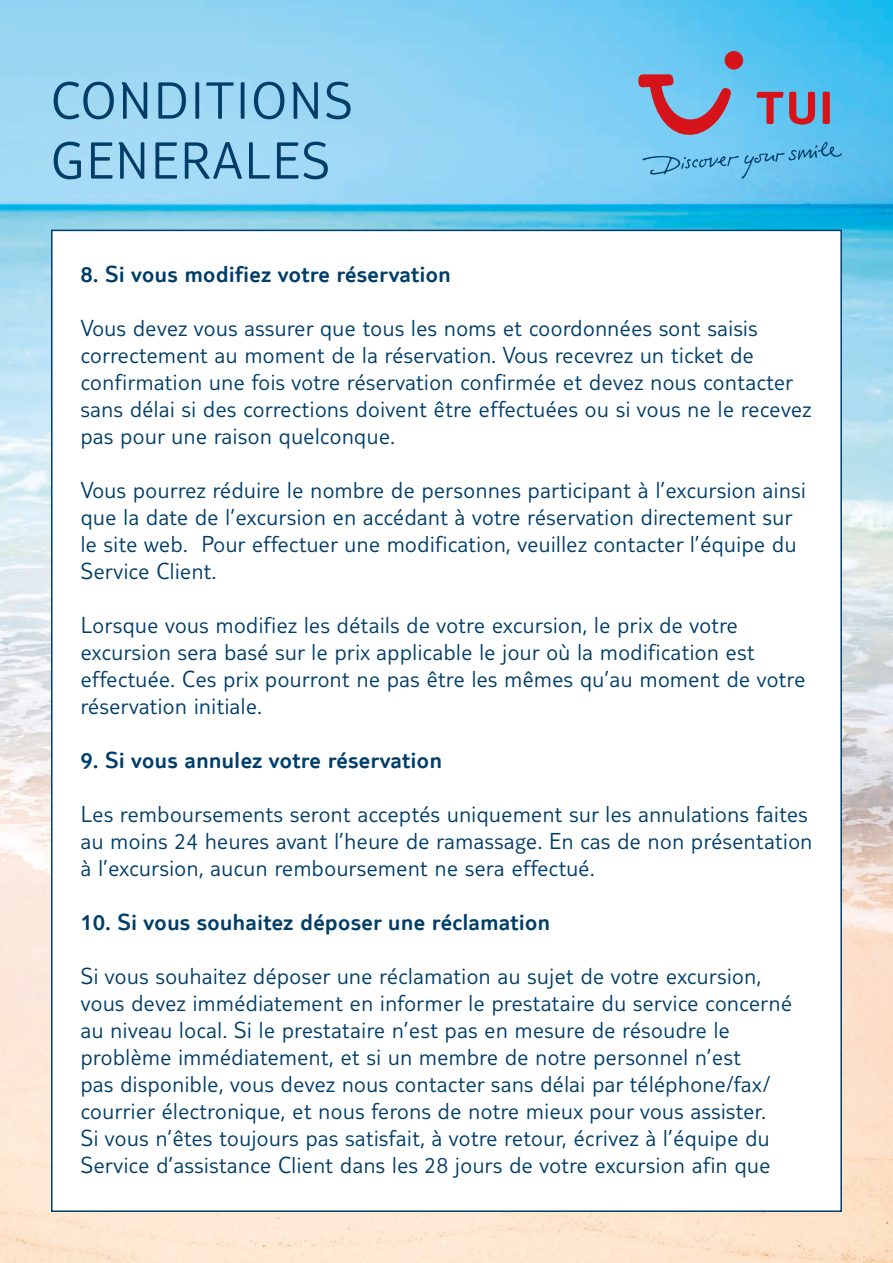
<style>
.page{position:relative;width:893px;height:1263px;background:#fff}
.page>*{position:absolute;margin:0;border:0;box-sizing:border-box;transform-origin:0 0}
.t1{font:300 54px/60px "TUI Type";letter-spacing:.045em;color:#003e69}
.t2{font:300 24px/27px "TUI Type";letter-spacing:.025em;color:#003e69}
.t3{font:300 24px "TUI Type";letter-spacing:.025em;color:#003e69}
</style>
<div class="page">
<img style="left:0;top:0;width:893px;height:1263px">
<div style="left:725px;top:51px;width:18px;height:19px;background:#d51318;border-radius:50%"></div>
<svg style="left:638px;top:74px;width:204px;height:105px;background:#76abcf"></svg>
<div style="left:51px;top:230px;width:791px;height:982px;background:#fff;border:2px solid #003e69"></div>
<h1 class="t1" style="left:51px;top:70px;width:303px">CONDITIONS<br>GENERALES</h1>
<p class="t3" style="left:81px;top:260px;width:371px">8. Si vous modifiez votre réservation</p>
<p class="t2" style="left:81px;top:314px;width:732px">Vous devez vous assurer que tous les noms et coordonnées sont saisis correctement au moment de la réservation. Vous recevrez un ticket de confirmation une fois votre réservation confirmée et devez nous contacter sans délai si des corrections doivent être effectuées ou si vous ne le recevez pas pour une raison quelconque.</p>
<p class="t2" style="left:81px;top:476px;width:726px">Vous pourrez réduire le nombre de personnes participant à l’excursion ainsi que la date de l’excursion en accédant à votre réservation directement sur le site web. Pour effectuer une modification, veuillez contacter l’équipe du Service Client.</p>
<p class="t2" style="left:81px;top:611px;width:726px">Lorsque vous modifiez les détails de votre excursion, le prix de votre excursion sera basé sur le prix applicable le jour où la modification est effectuée. Ces prix pourront ne pas être les mêmes qu’au moment de votre réservation initiale.</p>
<p class="t3" style="left:81px;top:746px;width:363px">9. Si vous annulez votre réservation</p>
<p class="t2" style="left:81px;top:800px;width:733px">Les remboursements seront acceptés uniquement sur les annulations faites au moins 24 heures avant l’heure de ramassage. En cas de non présentation à l’excursion, aucun remboursement ne sera effectué.</p>
<p class="t3" style="left:81px;top:908px;width:471px">10. Si vous souhaitez déposer une réclamation</p>
<p class="t2" style="left:81px;top:962px;width:713px">Si vous souhaitez déposer une réclamation au sujet de votre excursion, vous devez immédiatement en informer le prestataire du service concerné au niveau local. Si le prestataire n’est pas en mesure de résoudre le problème immédiatement, et si un membre de notre personnel n’est<br>pas disponible, vous devez nous contacter sans délai par téléphone/fax/ courrier électronique, et nous ferons de notre mieux pour vous assister.<br>Si vous n’êtes toujours pas satisfait, à votre retour, écrivez à l’équipe du Service d’assistance Client dans les 28 jours de votre excursion afin que</p>
</div>
